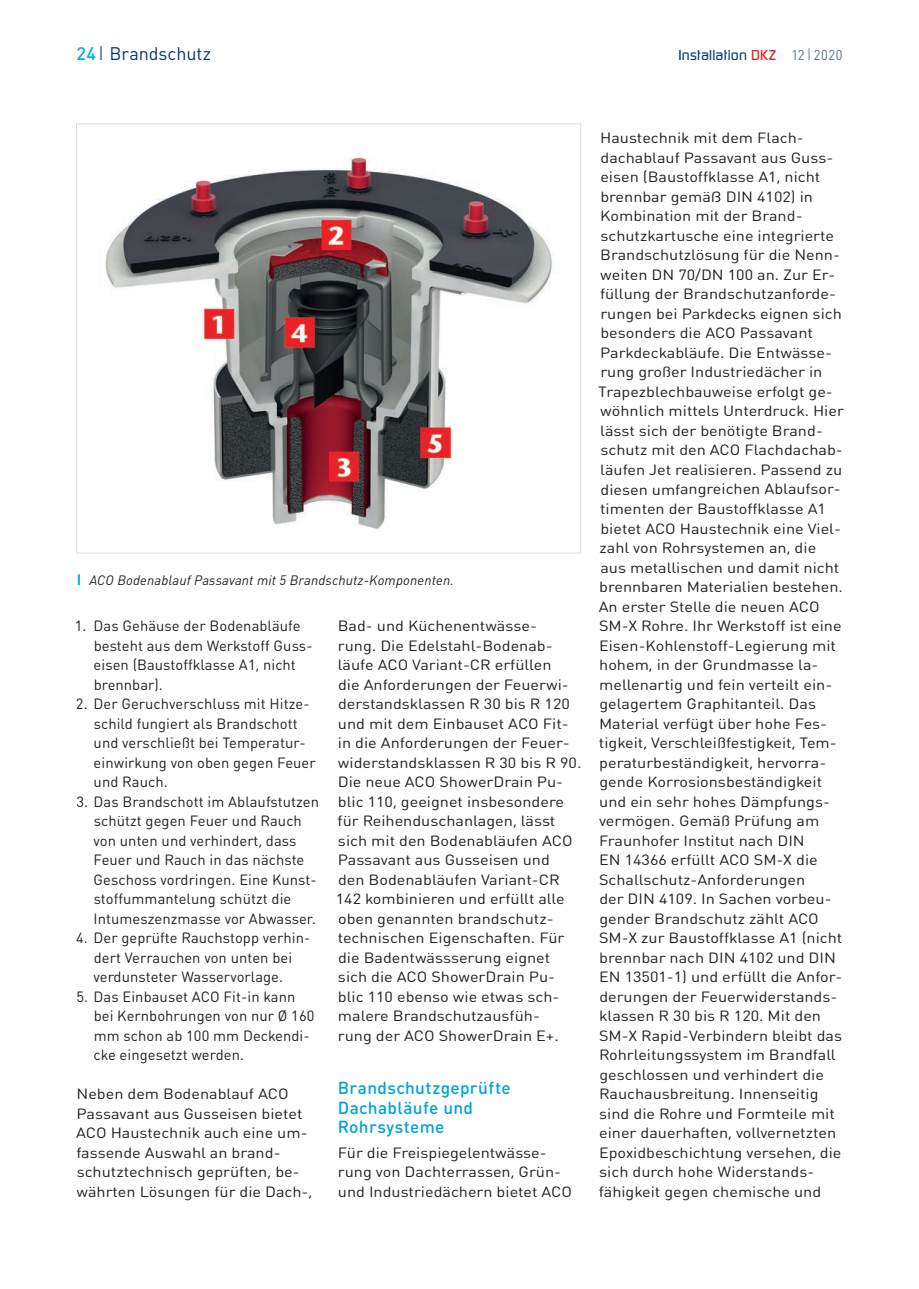
<style>
.page{position:relative;width:919px;height:1289px;background:#fff}
.page>*{position:absolute;margin:0;border:0;box-sizing:border-box;transform-origin:0 0}
.t1{font:18px "DINOT";color:#013874}
.t2{font:500 17.25px/19.5px "DIN Round OT";letter-spacing:.02em;color:#00a1e3}
.t3{font:14.7px/19.5px "DIN Round OT";color:#231f20;scale:1.1 1}
.t4{font:14.7px/19.5px "DIN Round OT";color:#231f20}
.t5{font:500 14.25px "Continuum";letter-spacing:.015em;color:#013874}
.t6{font:italic 13.5px "DINOT";letter-spacing:.01em;color:#231f20}
.s1{font-weight:500;color:#00aeef}
.s2{font-weight:300;font-size:19.5px}
.s3{color:#ee1d23}
.s4{font-family:"DINOT";font-weight:400;color:#566c90}
.s5{font-family:"DINOT";font-weight:300;font-size:16.5px;color:#566c90}
.s6{font-weight:700;font-style:normal;font-size:15px;color:#00aeef}
</style>
<div class="page">
<img style="left:105px;top:157px;width:448px;height:373px">
<p class="t1" style="left:77px;top:40px;width:136px"><span class="s1">24</span><span class="s2">I</span> Brandschutz</p>
<p class="t5" style="left:678px;top:46px;width:165px">Installation <span class="s3">DKZ</span> <span class="s4">12</span> <span class="s5">I</span> <span class="s4">2020</span></p>
<p class="t6" style="left:77px;top:569px;width:378px"><span class="s6">I</span> ACO Bodenablauf Passavant mit 5 Brandschutz-Komponenten.</p>
<p class="t4" style="left:94px;top:615px;width:220px;text-indent:-19px">1. Das Gehäuse der Bodenabläufe besteht aus dem Werkstoff Guss&shy;eisen (Baustoffklasse A1, nicht brennbar).</p>
<p class="t4" style="left:94px;top:693px;width:223px;text-indent:-18px">2. Der Geruchverschluss mit Hitze&shy;schild fungiert als Brandschott und verschließt bei Temperatur&shy;einwirkung von oben gegen Feuer und Rauch.</p>
<p class="t4" style="left:93px;top:791px;width:227px;text-indent:-17px">3. Das Brandschott im Ablaufstutzen schützt gegen Feuer und Rauch von unten und verhindert, dass<br>Feuer und Rauch in das nächste<br>Geschoss vordringen. Eine Kunst&shy;stoffummantelung schützt die<br>Intumeszenzmasse vor Abwasser.</p>
<p class="t4" style="left:93px;top:927px;width:218px;text-indent:-17px">4. Der geprüfte Rauchstopp verhin&shy;dert Verrauchen von unten bei verdunsteter Wasservorlage.</p>
<p class="t4" style="left:94px;top:986px;width:222px;text-indent:-17px">5. Das Einbauset ACO Fit-in kann bei Kernbohrungen von nur Ø 160 mm schon ab 100 mm Deckendi&shy;cke eingesetzt werden.</p>
<p class="t3" style="left:76px;top:1083px;width:216px">Neben dem Bodenablauf ACO<br>Passavant aus Gusseisen bietet<br>ACO Haustechnik auch eine um&shy;fassende Auswahl an brand&shy;schutztechnisch geprüften, be&shy;währten Lösungen für die Dach-,</p>
<p class="t3" style="left:336px;top:615px;width:225px">Bad- und Küchenentwässe-<br>rung. Die Edelstahl-Bodenab&shy;läufe ACO Variant-CR erfüllen<br>die Anforderungen der Feuerwi&shy;derstandsklassen R 30 bis R 120 und mit dem Einbauset ACO Fit&shy;in die Anforderungen der Feuer&shy;widerstandsklassen R 30 bis R 90.<br>Die neue ACO ShowerDrain Pu&shy;blic 110, geeignet insbesondere für Reihenduschanlagen, lässt sich mit den Bodenabläufen ACO<br>Passavant aus Gusseisen und<br>den Bodenabläufen Variant-CR<br>142 kombinieren und erfüllt alle oben genannten brandschutz&shy;technischen Eigenschaften. Für die Badentwässserung eignet<br>sich die ACO ShowerDrain Pu&shy;blic 110 ebenso wie etwas sch&shy;malere Brandschutzausfüh-<br>rung der ACO ShowerDrain E+.</p>
<p class="t2" style="left:338px;top:1078px;width:174px">Brandschutzgeprüfte<br>Dachabläufe und<br>Rohrsysteme</p>
<p class="t3" style="left:338px;top:1142px;width:214px">Für die Freispiegelentwässe&shy;rung von Dachterrassen, Grün&shy;und Industriedächern bietet ACO</p>
<p class="t3" style="left:598px;top:128px;width:225px">Haustechnik mit dem Flach&shy;dachablauf Passavant aus Guss&shy;eisen (Baustoffklasse A1, nicht brennbar gemäß DIN 4102) in<br>Kombination mit der Brand&shy;schutzkartusche eine integrierte<br>Brandschutzlösung für die Nenn&shy;weiten DN 70/DN 100 an. Zur Er&shy;füllung der Brandschutzanforde&shy;rungen bei Parkdecks eignen sich besonders die ACO Passavant<br>Parkdeckabläufe. Die Entwässe&shy;rung großer Industriedächer in<br>Trapezblechbauweise erfolgt ge&shy;wöhnlich mittels Unterdruck. Hier lässt sich der benötigte Brand&shy;schutz mit den ACO Flachdachab&shy;läufen Jet realisieren. Passend zu diesen umfangreichen Ablaufsor&shy;timenten der Baustoffklasse A1 bietet ACO Haustechnik eine Viel&shy;zahl von Rohrsystemen an, die aus metallischen und damit nicht brennbaren Materialien bestehen.<br>An erster Stelle die neuen ACO<br>SM-X Rohre. Ihr Werkstoff ist eine<br>Eisen-Kohlenstoff-Legierung mit hohem, in der Grundmasse la&shy;mellenartig und fein verteilt ein&shy;gelagertem Graphitanteil. Das<br>Material verfügt über hohe Fes&shy;tigkeit, Verschleißfestigkeit, Tem&shy;peraturbeständigkeit, hervorra&shy;gende Korrosionsbeständigkeit und ein sehr hohes Dämpfungs&shy;vermögen. Gemäß Prüfung am<br>Fraunhofer Institut nach DIN<br>EN 14366 erfüllt ACO SM-X die<br>Schallschutz-Anforderungen<br>der DIN 4109. In Sachen vorbeu&shy;gender Brandschutz zählt ACO<br>SM-X zur Baustoffklasse A1 (nicht brennbar nach DIN 4102 und DIN<br>EN 13501-1) und erfüllt die Anfor&shy;derungen der Feuerwiderstands&shy;klassen R 30 bis R 120. Mit den<br>SM-X Rapid-Verbindern bleibt das<br>Rohrleitungssystem im Brandfall geschlossen und verhindert die<br>Rauchausbreitung. Innenseitig sind die Rohre und Formteile mit einer dauerhaften, vollvernetzten<br>Epoxidbeschichtung versehen, die sich durch hohe Widerstands&shy;fähigkeit gegen chemische und</p>
</div>
